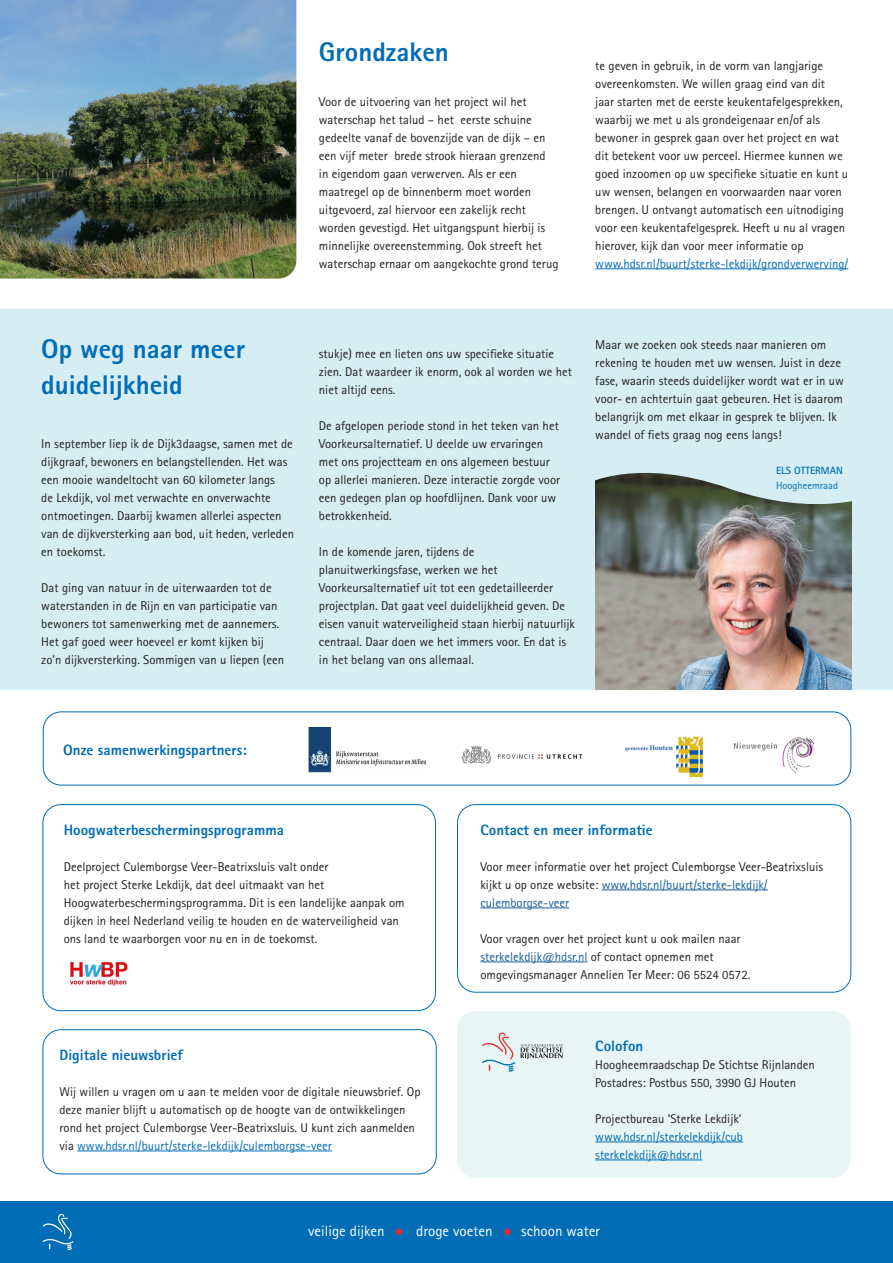
<style>
.page{position:relative;width:893px;height:1263px;background:#fff}
.page>*{position:absolute;margin:0;border:0;box-sizing:border-box;transform-origin:0 0}
.Broodtekst{font:800 27px/36px "Rotis Sans Serif";color:#006db6}
.Broodtekst-2{font:800 15px "Rotis Sans Serif";color:#006db6}
.t1{font:15px "Rotis Sans Serif";color:#fff}
.Broodtekst-3{font:12.75px/18px "Rotis Sans Serif";color:#231f20}
.Broodtekst-4{font:12.75px "Rotis Sans Serif";color:#006db6}
.Broodtekst-5{font:12.75px "Rotis Sans Serif";color:#175d9e}
.t2{font:10.5px "Rotis Sans Serif";color:#006db6}
.t3{font:700 10.5px "Rotis Sans Serif";color:#006db6}
.s1{color:#006db6}
.s2{color:#175d9e}
.s3{color:#231f20}
</style>
<div class="page">
<img style="left:0;top:0;width:296px;height:279px">
<div style="left:43px;top:1029px;width:394px;height:145px;border:1px solid #006db6;border-radius:18px"></div>
<div style="left:457px;top:804px;width:394px;height:188px;border:1px solid #006db6;border-radius:18px"></div>
<div style="left:43px;top:804px;width:393px;height:207px;border:1px solid #006db6;border-radius:18px"></div>
<div style="left:43px;top:711px;width:808px;height:74px;border:1px solid #006db6;border-radius:18px"></div>
<hr style="left:602px;top:889px;width:166px;height:1px;background:#175d9e">
<hr style="left:480px;top:907px;width:89px;height:1px;background:#175d9e">
<hr style="left:480px;top:961px;width:107px;height:1px;background:#175d9e">
<div style="left:457px;top:1011px;width:393px;height:167px;background:#e8f5f5;border-radius:18px"></div>
<svg style="left:482px;top:1032px;width:33px;height:40px"></svg>
<svg style="left:521px;top:1044px;width:42px;height:15px"></svg>
<hr style="left:595px;top:1141px;width:148px;height:1px;background:#006db6">
<hr style="left:595px;top:1159px;width:107px;height:1px;background:#006db6">
<div style="left:0;top:1202px;width:893px;height:61px;background:#006db6"></div>
<svg style="left:43px;top:1213px;width:31px;height:37px"></svg>
<hr style="left:77px;top:1150px;width:255px;height:1px;background:#006db6">
<img style="left:70px;top:961px;width:58px;height:26px">
<svg style="left:396px;top:1228px;width:6px;height:7px"></svg>
<svg style="left:504px;top:1228px;width:7px;height:7px"></svg>
<img style="left:734px;top:738px;width:79px;height:34px">
<img style="left:461px;top:746px;width:122px;height:18px">
<img style="left:308px;top:727px;width:118px;height:45px">
<img style="left:625px;top:736px;width:78px;height:42px">
<div style="left:0;top:309px;width:893px;height:381px;background:#d6eef3"></div>
<img style="left:595px;top:520px;width:257px;height:170px">
<svg style="left:595px;top:472px;width:257px;height:48px"></svg>
<hr style="left:595px;top:268px;width:253px;height:1px;background:#006db6">
<p class="Broodtekst" style="left:319px;top:33px;width:132px">Grondzaken</p>
<p class="Broodtekst-3" style="left:319px;top:92px;width:241px">Voor de uitvoering van het project wil het waterschap het talud – het eerste schuine gedeelte vanaf de bovenzijde van de dijk – en een vijf meter brede strook hieraan grenzend<br>in eigendom gaan verwerven. Als er een maatregel op de binnenberm moet worden uitgevoerd, zal hiervoor een zakelijk recht worden gevestigd. Het uitgangspunt hierbij is minnelijke overeenstemming. Ook streeft het waterschap ernaar om aangekochte grond terug</p>
<p class="Broodtekst-3" style="left:595px;top:56px;width:254px">te geven in gebruik, in de vorm van langjarige overeenkomsten. We willen graag eind van dit<br>jaar starten met de eerste keukentafelgesprekken, waarbij we met u als grondeigenaar en/of als bewoner in gesprek gaan over het project en wat dit betekent voor uw perceel. Hiermee kunnen we goed inzoomen op uw specifieke situatie en kunt u uw wensen, belangen en voorwaarden naar voren brengen. U ontvangt automatisch een uitnodiging voor een keukentafelgesprek. Heeft u nu al vragen hierover, kijk dan voor meer informatie op</p>
<p class="Broodtekst-4" style="left:595px;top:256px;width:255px">www.hdsr.nl/buurt/sterke-lekdijk/grondverwerving/</p>
<p class="Broodtekst" style="left:41px;top:330px;width:205px">Op weg naar meer duidelijkheid</p>
<p class="Broodtekst-3" style="left:41px;top:434px;width:254px">In september liep ik de Dijk3daagse, samen met de dijkgraaf, bewoners en belangstellenden. Het was een mooie wandeltocht van 60 kilometer langs<br>de Lekdijk, vol met verwachte en onverwachte ontmoetingen. Daarbij kwamen allerlei aspecten van de dijkversterking aan bod, uit heden, verleden en toekomst.</p>
<p class="Broodtekst-3" style="left:41px;top:578px;width:244px">Dat ging van natuur in de uiterwaarden tot de waterstanden in de Rijn en van participatie van bewoners tot samenwerking met de aannemers.<br>Het gaf goed weer hoeveel er komt kijken bij zo’n dijkversterking. Sommigen van u liepen (een</p>
<p class="Broodtekst-3" style="left:319px;top:344px;width:255px">stukje) mee en lieten ons uw specifieke situatie zien. Dat waardeer ik enorm, ook al worden we het niet altijd eens.</p>
<p class="Broodtekst-3" style="left:319px;top:416px;width:243px">De afgelopen periode stond in het teken van het Voorkeursalternatief. U deelde uw ervaringen met ons projectteam en ons algemeen bestuur op allerlei manieren. Deze interactie zorgde voor een gedegen plan op hoofdlijnen. Dank voor uw betrokkenheid.</p>
<p class="Broodtekst-3" style="left:319px;top:542px;width:258px">In de komende jaren, tijdens de planuitwerkingsfase, werken we het Voorkeursalternatief uit tot een gedetailleerder projectplan. Dat gaat veel duidelijkheid geven. De eisen vanuit waterveiligheid staan hierbij natuurlijk centraal. Daar doen we het immers voor. En dat is in het belang van ons allemaal.</p>
<p class="Broodtekst-3" style="left:595px;top:335px;width:250px">Maar we zoeken ook steeds naar manieren om rekening te houden met uw wensen. Juist in deze fase, waarin steeds duidelijker wordt wat er in uw voor- en achtertuin gaat gebeuren. Het is daarom belangrijk om met elkaar in gesprek te blijven. Ik wandel of fiets graag nog eens langs!</p>
<p class="t3" style="left:776px;top:464px;width:68px">ELS OTTERMAN</p>
<p class="t2" style="left:776px;top:480px;width:64px">Hoogheemraad</p>
<p class="Broodtekst-2" style="left:63px;top:741px;width:185px">Onze samenwerkingspartners:</p>
<p class="Broodtekst-2" style="left:64px;top:820px;width:222px">Hoogwaterbeschermingsprogramma</p>
<p class="Broodtekst-3" style="left:64px;top:857px;width:342px">Deelproject Culemborgse Veer-Beatrixsluis valt onder<br>het project Sterke Lekdijk, dat deel uitmaakt van het Hoogwaterbeschermingsprogramma. Dit is een landelijke aanpak om dijken in heel Nederland veilig te houden en de waterveiligheid van ons land te waarborgen voor nu en in de toekomst.</p>
<p class="Broodtekst-2" style="left:60px;top:1045px;width:125px">Digitale nieuwsbrief</p>
<p class="Broodtekst-3" style="left:60px;top:1082px;width:362px">Wij willen u vragen om u aan te melden voor de digitale nieuwsbrief. Op deze manier blijft u automatisch op de hoogte van de ontwikkelingen rond het project Culemborgse Veer-Beatrixsluis. U kunt zich aanmelden via <span class="s1">www.hdsr.nl/buurt/sterke-lekdijk/culemborgse-veer</span></p>
<p class="Broodtekst-2" style="left:480px;top:820px;width:174px">Contact en meer informatie</p>
<p class="Broodtekst-3" style="left:480px;top:857px;width:344px">Voor meer informatie over het project Culemborgse Veer-Beatrixsluis kijkt u op onze website: <span class="s2">www.hdsr.nl/buurt/sterke-lekdijk/ culemborgse-veer</span></p>
<p class="Broodtekst-3" style="left:480px;top:929px;width:262px">Voor vragen over het project kunt u ook mailen naar</p>
<p class="Broodtekst-5" style="left:480px;top:949px;width:235px">sterkelekdijk@hdsr.nl <span class="s3">of contact opnemen met</span></p>
<p class="Broodtekst-3" style="left:480px;top:965px;width:271px">omgevingsmanager Annelien Ter Meer: 06 5524 0572.</p>
<p class="Broodtekst-2" style="left:595px;top:1036px;width:50px">Colofon</p>
<p class="Broodtekst-3" style="left:595px;top:1055px;width:221px">Hoogheemraadschap De Stichtse Rijnlanden</p>
<p class="Broodtekst-3" style="left:595px;top:1073px;width:202px">Postadres: Postbus 550, 3990 GJ Houten</p>
<p class="Broodtekst-3" style="left:595px;top:1109px;width:148px">Projectbureau ‘Sterke Lekdijk’</p>
<p class="Broodtekst-4" style="left:595px;top:1129px;width:149px">www.hdsr.nl/sterkelekdijk/cub</p>
<p class="Broodtekst-4" style="left:595px;top:1147px;width:108px">sterkelekdijk@hdsr.nl</p>
<p class="t1" style="left:308px;top:1222px;width:78px">veilige dijken</p>
<p class="t1" style="left:416px;top:1222px;width:78px">droge voeten</p>
<p class="t1" style="left:521px;top:1222px;width:80px">schoon water</p>
</div>
